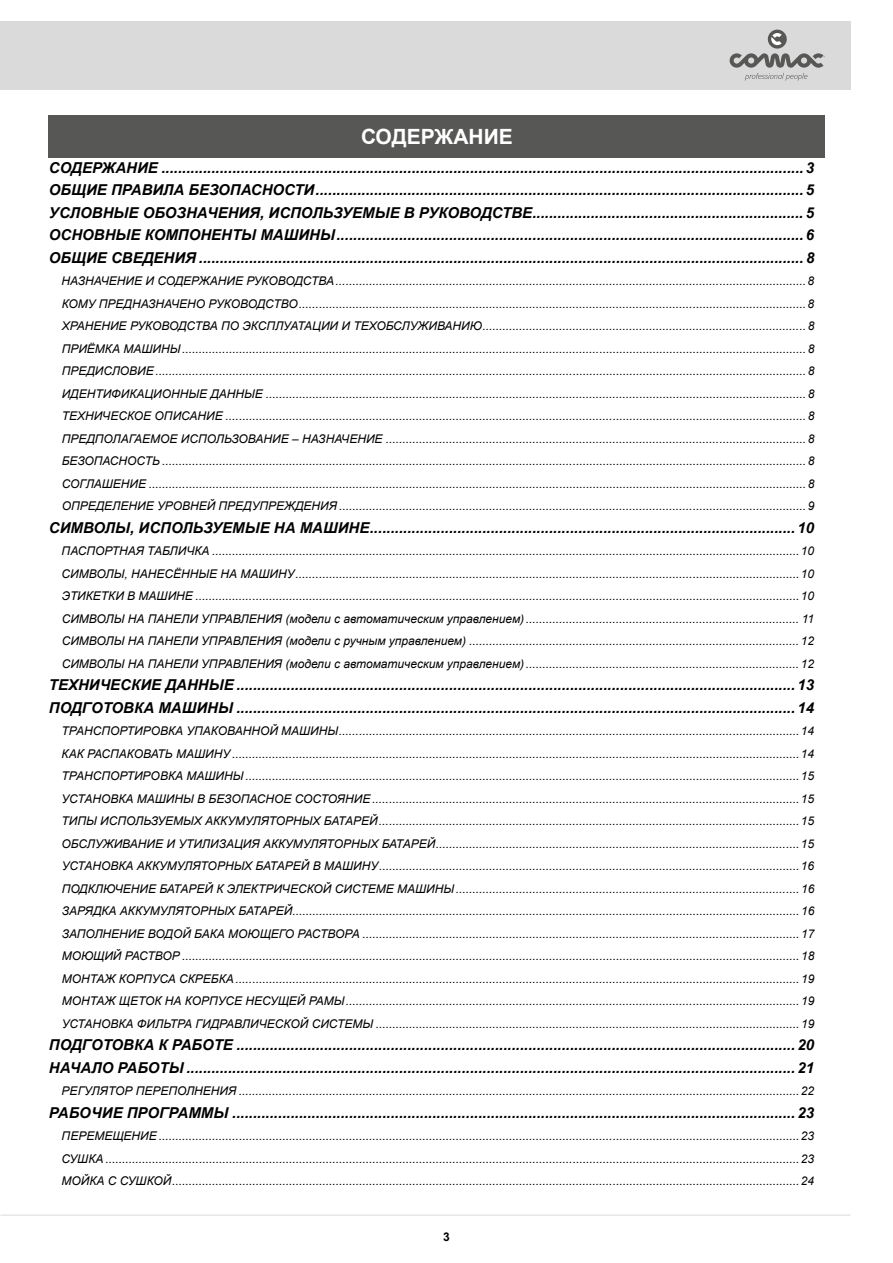
<style>
.page{position:relative;width:893px;height:1263px;background:#fff}
.page>*{position:absolute;margin:0;border:0;box-sizing:border-box;transform-origin:0 0}
.t1{font:700 21px "Arial";color:#fff}
.t2{font:italic 700 15px/22.5px "Arial";color:#000}
.t3{font:italic 12px/22.5px "Arial";color:#000;text-align:justify}
.t4{font:700 12px "Arial";color:#000}
</style>
<div class="page">
<div style="left:49px;top:115px;width:776px;height:42px;background:#575756"></div>
<div style="left:0;top:21px;width:850px;height:68px;background:#dadada"></div>
<div style="left:768px;top:30px;width:19px;height:19px;background:#575756;border-radius:50%"></div>
<svg style="left:771px;top:33px;width:11px;height:12px"></svg>
<svg style="left:730px;top:53px;width:95px;height:28px"></svg>
<hr style="left:0;top:1215px;width:850px;height:1px;background:#dadada">
<h1 class="t1" style="left:361px;top:122px;width:153px">СОДЕРЖАНИЕ</h1>
<p class="t2" style="left:49px;top:156px;width:767px;text-align:justify">СОДЕРЖАНИЕ .......................................................................................................................................................... 3<br>ОБЩИЕ ПРАВИЛА БЕЗОПАСНОСТИ..................................................................................................................... 5<br>УСЛОВНЫЕ ОБОЗНАЧЕНИЯ, ИСПОЛЬЗУЕМЫЕ В РУКОВОДСТВЕ................................................................. 5<br>ОСНОВНЫЕ КОМПОНЕНТЫ МАШИНЫ................................................................................................................ 6<br>ОБЩИЕ СВЕДЕНИЯ ................................................................................................................................................. 8</p>
<p class="t3" style="left:62px;top:270px;width:754px">НАЗНАЧЕНИЕ И СОДЕРЖАНИЕ РУКОВОДСТВА.............................................................................................................................................8<br>КОМУ ПРЕДНАЗНАЧЕНО РУКОВОДСТВО........................................................................................................................................................8<br>ХРАНЕНИЕ РУКОВОДСТВА ПО ЭКСПЛУАТАЦИИ И ТЕХОБСЛУЖИВАНИЮ................................................................................................. 8<br>ПРИЁМКА МАШИНЫ ...........................................................................................................................................................................................8<br>ПРЕДИСЛОВИЕ...................................................................................................................................................................................................8<br>ИДЕНТИФИКАЦИОННЫЕ ДАННЫЕ ..................................................................................................................................................................8<br>ТЕХНИЧЕСКОЕ ОПИСАНИЕ ..............................................................................................................................................................................8<br>ПРЕДПОЛАГАЕМОЕ ИСПОЛЬЗОВАНИЕ – НАЗНАЧЕНИЕ ..............................................................................................................................8<br>БЕЗОПАСНОСТЬ .................................................................................................................................................................................................8<br>СОГЛАШЕНИЕ .....................................................................................................................................................................................................8<br>ОПРЕДЕЛЕНИЕ УРОВНЕЙ ПРЕДУПРЕЖДЕНИЯ............................................................................................................................................9</p>
<p class="t2" style="left:49px;top:516px;width:767px">СИМВОЛЫ, ИСПОЛЬЗУЕМЫЕ НА МАШИНЕ...................................................................................................... 10</p>
<p class="t3" style="left:62px;top:540px;width:754px">ПАСПОРТНАЯ ТАБЛИЧКА ................................................................................................................................................................................10<br>СИМВОЛЫ, НАНЕСЁННЫЕ НА МАШИНУ.......................................................................................................................................................10<br>ЭТИКЕТКИ В МАШИНЕ .....................................................................................................................................................................................10<br>СИМВОЛЫ НА ПАНЕЛИ УПРАВЛЕНИЯ (модели с автоматическим управлением).................................................................................. 11<br>СИМВОЛЫ НА ПАНЕЛИ УПРАВЛЕНИЯ (модели с ручным управлением) ...................................................................................................12<br>СИМВОЛЫ НА ПАНЕЛИ УПРАВЛЕНИЯ (модели с автоматическим управлением).................................................................................. 12</p>
<p class="t2" style="left:49px;top:674px;width:767px">ТЕХНИЧЕСКИЕ ДАННЫЕ ...................................................................................................................................... 13<br>ПОДГОТОВКА МАШИНЫ ...................................................................................................................................... 14</p>
<p class="t3" style="left:62px;top:720px;width:754px">ТРАНСПОРТИРОВКА УПАКОВАННОЙ МАШИНЫ..........................................................................................................................................14<br>КАК РАСПАКОВАТЬ МАШИНУ ..........................................................................................................................................................................14<br>ТРАНСПОРТИРОВКА МАШИНЫ ......................................................................................................................................................................15<br>УСТАНОВКА МАШИНЫ В БЕЗОПАСНОЕ СОСТОЯНИЕ................................................................................................................................15<br>ТИПЫ ИСПОЛЬЗУЕМЫХ АККУМУЛЯТОРНЫХ БАТАРЕЙ..............................................................................................................................15<br>ОБСЛУЖИВАНИЕ И УТИЛИЗАЦИЯ АККУМУЛЯТОРНЫХ БАТАРЕЙ.............................................................................................................15<br>УСТАНОВКА АККУМУЛЯТОРНЫХ БАТАРЕЙ В МАШИНУ..............................................................................................................................16<br>ПОДКЛЮЧЕНИЕ БАТАРЕЙ К ЭЛЕКТРИЧЕСКОЙ СИСТЕМЕ МАШИНЫ.......................................................................................................16<br>ЗАРЯДКА АККУМУЛЯТОРНЫХ БАТАРЕЙ........................................................................................................................................................16<br>ЗАПОЛНЕНИЕ ВОДОЙ БАКА МОЮЩЕГО РАСТВОРА ...................................................................................................................................17<br>МОЮЩИЙ РАСТВОР .........................................................................................................................................................................................18<br>МОНТАЖ КОРПУСА СКРЕБКА.........................................................................................................................................................................19<br>МОНТАЖ ЩЕТОК НА КОРПУСЕ НЕСУЩЕЙ РАМЫ........................................................................................................................................19<br>УСТАНОВКА ФИЛЬТРА ГИДРАВЛИЧЕСКОЙ СИСТЕМЫ ...............................................................................................................................19</p>
<p class="t2" style="left:49px;top:1034px;width:767px">ПОДГОТОВКА К РАБОТЕ ...................................................................................................................................... 20<br>НАЧАЛО РАБОТЫ .................................................................................................................................................. 21</p>
<p class="t3" style="left:62px;top:1080px;width:754px">РЕГУЛЯТОР ПЕРЕПОЛНЕНИЯ ........................................................................................................................................................................22</p>
<p class="t2" style="left:49px;top:1101px;width:767px">РАБОЧИЕ ПРОГРАММЫ ....................................................................................................................................... 23</p>
<p class="t3" style="left:62px;top:1125px;width:754px">ПЕРЕМЕЩЕНИЕ ................................................................................................................................................................................................23<br>СУШКА ................................................................................................................................................................................................................23<br>МОЙКА С СУШКОЙ............................................................................................................................................................................................24</p>
<p class="t4" style="left:443px;top:1228px;width:8px">3</p>
</div>
